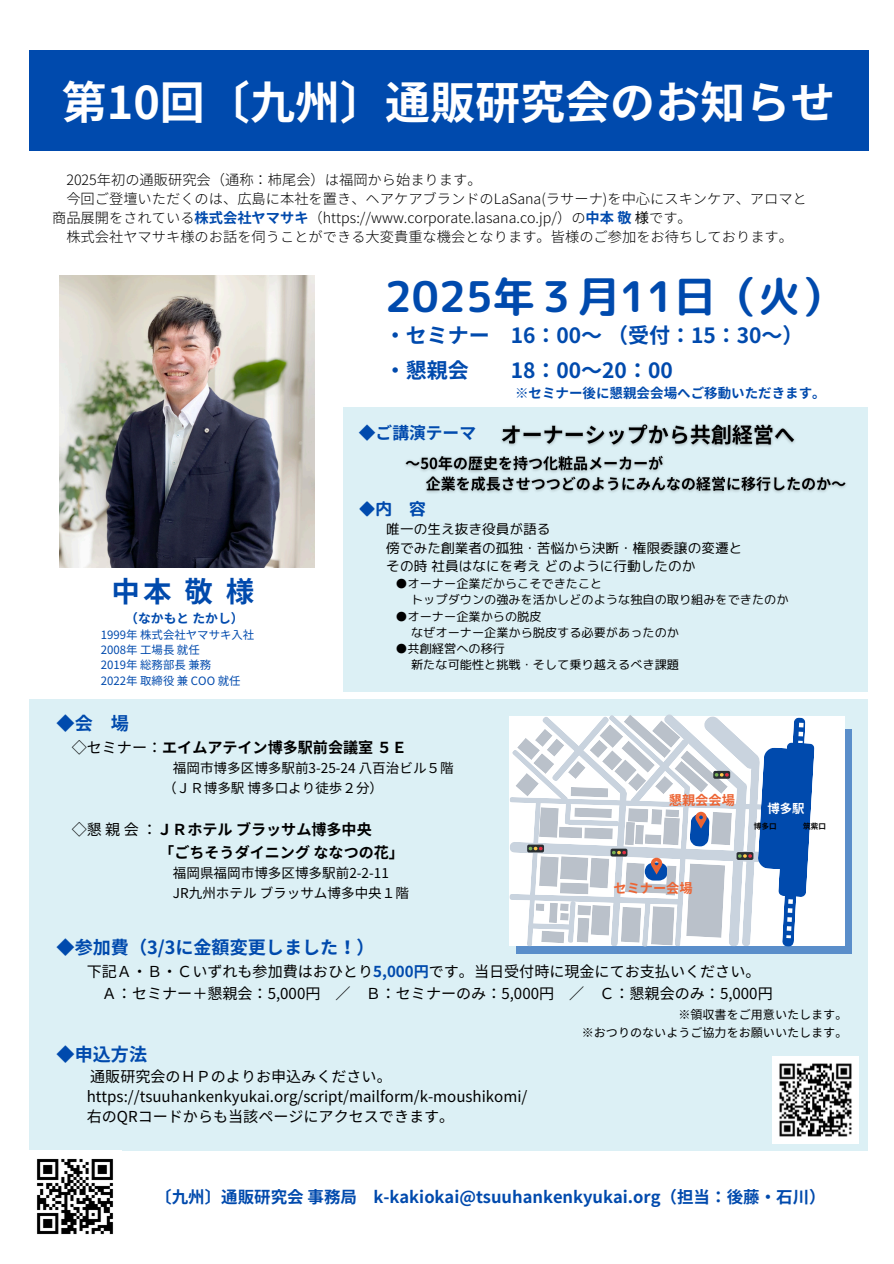
<style>
.page{position:relative;width:894px;height:1264px;background:#fff}
.page>*{position:absolute;margin:0;border:0;box-sizing:border-box;transform-origin:0 0}
.t1{font:700 45px "Noto Sans JP";color:#fff}
.t2{font:42.3px "rounded mplus 1 p bold";color:#004aad}
.t3{font:700 28.5px "Noto Sans JP";color:#004aad}
.t4{font:700 21px/34.8px "Noto Sans JP";color:#004aad}
.t5{font:700 18.15px "Noto Sans JP";color:#004aad}
.t6{font:700 16.8px "Noto Sans JP";color:#004aad}
.t7{font:16.8px "rounded mplus 1 p bold";color:#004aad}
.t8{font:700 16.5px "Noto Sans JP";color:#004aad}
.t9{font:15px/20.1px "Noto Sans JP";color:#000}
.t10{font:700 15px/22px "Noto Sans JP";color:#000}
.t11{font:300 14.25px "Noto Sans JP";color:#000}
.t12{font:13.65px "rounded mplus 1 p regular";color:#000}
.t13{font:13.5px "Noto Sans JP";color:#000}
.t14{font:700 13.5px "Noto Sans JP";color:#004aad}
.t15{font:700 13.2px "Noto Sans JP";color:#ec6433}
.t16{font:700 12.9px "Noto Sans JP";color:#004aad}
.t17{font:700 12.3px "Noto Sans JP";color:#fff}
.t18{font:12.15px "rounded mplus 1 p regular";color:#000}
.t19{font:12px/18.1px "Noto Sans JP";color:#000;text-align:right}
.t20{font:11.4px "Noto Sans JP";color:#004aad}
.t21{font:700 7.65px "Noto Sans JP";color:#000}
.s1{font-weight:700;color:#004aad}
.s2{font-weight:400}
</style>
<div class="page">
<img style="left:60px;top:276px;width:254px;height:291px">
<div style="left:343px;top:407px;width:524px;height:285px;background:#dcf0f5"></div>
<div style="left:29px;top:698px;width:838px;height:452px;background:#dcf0f5"></div>
<div style="left:29px;top:50px;width:839px;height:101px;background:#004aad"></div>
<img style="left:772px;top:1056px;width:86px;height:87px">
<div style="left:516px;top:729px;width:335px;height:224px;background:#5a8eca"></div>
<img style="left:37px;top:1158px;width:76px;height:77px">
<img style="left:405px;top:424px;width:441px;height:69px">
<div style="left:509px;top:716px;width:336px;height:230px;background:#fff"></div>
<svg style="left:509px;top:714px;width:305px;height:232px"></svg>
<p class="t1" style="left:62px;top:67px;width:775px">第10回〔九州〕通販研究会のお知らせ</p>
<p class="t11" style="left:66px;top:168px;width:416px">2025年初の通販研究会（通称：柿尾会）は福岡から始まります。</p>
<p class="t11" style="left:66px;top:187px;width:741px">今回ご登壇いただくのは、広島に本社を置き、ヘアケアブランドのLaSana(ラサーナ)を中心にスキンケア、アロマと</p>
<p class="t11" style="left:52px;top:206px;width:641px">商品展開をされている<span class="s1">株式会社ヤマサキ</span>（https://www.corporate.lasana.co.jp/）の<span class="s1">中本敬</span><span class="s2">様</span>です。</p>
<p class="t11" style="left:66px;top:226px;width:728px">株式会社ヤマサキ様のお話を伺うことができる大変貴重な機会となります。皆様のご参加をお待ちしております。</p>
<p class="t2" style="left:384px;top:266px;width:459px">2025年３月11日（火）</p>
<h3 class="t4" style="left:384px;top:317px;width:420px">・セミナー 16：00～（受付：15：30～）・懇親会</h3>
<h3 class="t4" style="left:510px;top:352px;width:163px">18：00～20：00</h3>
<h3 class="t14" style="left:515px;top:383px;width:312px">※セミナー後に懇親会会場へご移動いただきます。</h3>
<p class="t3" style="left:111px;top:568px;width:144px">中本敬様</p>
<p class="t16" style="left:125px;top:607px;width:120px">（なかもとたかし）</p>
<p class="t20" style="left:101px;top:625px;width:155px">1999年株式会社ヤマサキ入社</p>
<p class="t20" style="left:101px;top:641px;width:100px">2008年工場長就任</p>
<h4 class="t20" style="left:101px;top:656px;width:112px">2019年総務部長兼務</h4>
<h4 class="t20" style="left:101px;top:671px;width:141px">2022年取締役兼 COO 就任</h4>
<p class="t6" style="left:359px;top:419px;width:119px">◆ご講演テーマ</p>
<p class="t7" style="left:359px;top:497px;width:68px">◆内　容</p>
<p class="t12" style="left:386px;top:519px;width:166px">唯一の生え抜き役員が語る</p>
<p class="t12" style="left:386px;top:538px;width:357px">傍でみた創業者の孤独・苦悩から決断・権限委譲の変遷と</p>
<p class="t12" style="left:386px;top:556px;width:311px">その時社員はなにを考えどのように行動したのか</p>
<h1 class="t18" style="left:395px;top:575px;width:208px">●オーナー企業だからこそできたこと</h1>
<h5 class="t18" style="left:411px;top:591px;width:379px">トップダウンの強みを活かしどのような独自の取り組みをできたのか</h5>
<h2 class="t18" style="left:395px;top:607px;width:148px">●オーナー企業からの脱皮</h2>
<p class="t18" style="left:411px;top:623px;width:269px">なぜオーナー企業から脱皮する必要があったのか</p>
<p class="t18" style="left:395px;top:640px;width:111px">●共創経営への移行</p>
<p class="t18" style="left:411px;top:656px;width:269px">新たな可能性と挑戦・そして乗り越えるべき課題</p>
<h1 class="t5" style="left:57px;top:708px;width:74px">◆会 場</h1>
<h1 class="t10" style="left:72px;top:735px;width:336px"><span class="s2">◇セミナー：</span>エイムアテイン博多駅前会議室５Ｅ</h1>
<h1 class="t13" style="left:173px;top:757px;width:282px">福岡市博多区博多駅前3-25-24 八百治ビル５階</h1>
<h6 class="t13" style="left:163px;top:777px;width:221px">（ＪＲ博多駅博多口より徒歩２分）</h6>
<h6 class="t10" style="left:159px;top:818px;width:246px;text-indent:-88px"><span class="s2">◇懇親会：</span>ＪＲホテルブラッサム博多中央<br>「ごちそうダイニングななつの花」</h6>
<h6 class="t13" style="left:173px;top:862px;width:217px">福岡県福岡市博多区博多駅前2-2-11</h6>
<p class="t13" style="left:173px;top:882px;width:237px">JR九州ホテルブラッサム博多中央１階</p>
<p class="t5" style="left:57px;top:933px;width:319px">◆参加費（3/3に金額変更しました！）</p>
<p class="t9" style="left:102px;top:959px;width:672px;line-height:22px;text-indent:-15px">下記Ａ・Ｂ・Ｃいずれも参加費はおひとり<span class="s1">5,000円</span>です。当日受付時に現金にてお支払いください。<br>Ａ：セミナー＋懇親会：5,000円 ／ Ｂ：セミナーのみ：5,000円 ／ Ｃ：懇親会のみ：5,000円</p>
<p class="t19" style="left:581px;top:1004px;width:267px">※領収書をご用意いたします。<br>※おつりのないようご協力をお願いいたします。</p>
<p class="t5" style="left:57px;top:1039px;width:92px">◆申込方法</p>
<p class="t9" style="left:87px;top:1065px;width:442px">通販研究会のＨＰのよりお申込みください。https://tsuuhankenkyukai.org/script/mailform/k-moushikomi/右のQRコードからも当該ページにアクセスできます。</p>
<p class="t15" style="left:668px;top:789px;width:68px">懇親会会場</p>
<p class="t17" style="left:767px;top:799px;width:39px">博多駅</p>
<p class="t21" style="left:753px;top:820px;width:23px">博多口</p>
<p class="t21" style="left:803px;top:820px;width:23px">筑紫口</p>
<p class="t15" style="left:613px;top:877px;width:81px">セミナー会場</p>
<p class="t8" style="left:155px;top:1183px;width:671px">〔九州〕通販研究会事務局 k-kakiokai@tsuuhankenkyukai.org（担当：後藤・石川）</p>
</div>
